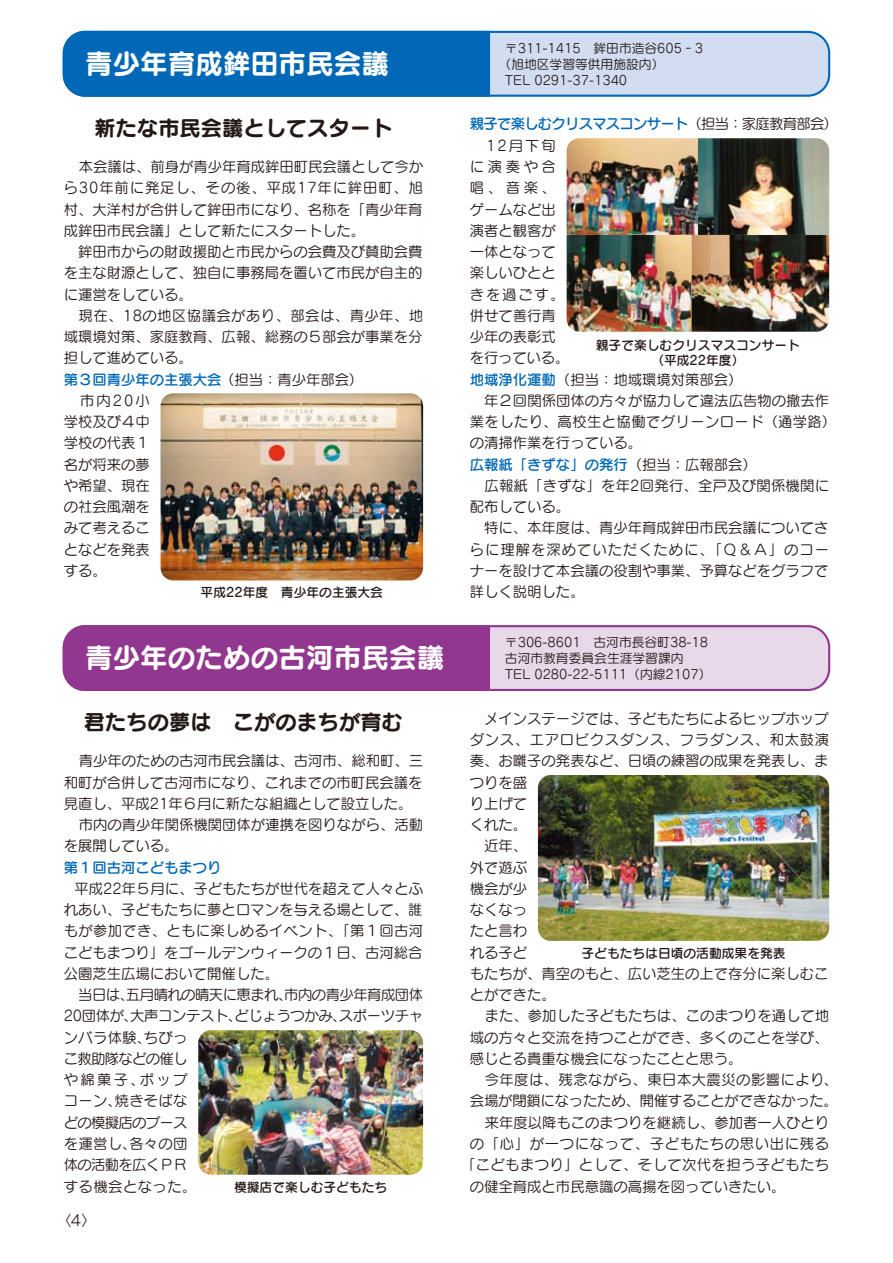
<style>
.page{position:relative;width:893px;height:1263px;background:#fff}
.page>*{position:absolute;margin:0;border:0;box-sizing:border-box;transform-origin:0 0}
.t1{font:27.6px "Seurat CID B";color:#fff}
.t2{font:21.3px "Seurat CID B";color:#221815}
.t3{font:15px "Rodin CID M";color:#221815}
.t4{font:14.4px/21.3px "Seurat CID M";color:#221815}
.t5{font:14.4px/21.3px "Seurat CID M";letter-spacing:-.025em;color:#221815}
.t6{font:14.4px "Seurat CID DB";color:#0068b6}
.t7{font:14.4px "Seurat CID M";letter-spacing:.045em;color:#221815}
.t8{font:14.4px "Seurat CID DB";letter-spacing:-.05em;color:#0068b6}
.t9{font:14.4px "Seurat CID M";letter-spacing:.025em;color:#221815}
.t10{font:14.4px "Seurat CID M";letter-spacing:.03em;color:#221815}
.t11{font:12.75px/15.9px "Seurat CID M";color:#221815}
.t12{font:12.75px/14.9px "Seurat CID DB";color:#221815;text-align:center}
.s1{font-family:"Seurat CID M";color:#221815}
.s2{font-family:"Seurat CID DB";color:#0068b6}
</style>
<div class="page">
<div style="left:64px;top:32px;width:765px;height:64px;background:#d3ddf1;border-radius:21px"></div>
<div style="left:63px;top:31px;width:767px;height:66px;border:2px solid #0068b6;border-radius:21px"></div>
<div style="left:62px;top:30px;width:429px;height:67px;background:#0068b6"></div>
<div style="left:64px;top:626px;width:765px;height:64px;background:#e7d9ea;border-radius:21px"></div>
<div style="left:63px;top:625px;width:767px;height:66px;border:2px solid #92378f;border-radius:21px"></div>
<div style="left:62px;top:625px;width:429px;height:67px;background:#92378f"></div>
<img style="left:161px;top:393px;width:262px;height:187px;border-radius:13px">
<img style="left:198px;top:1030px;width:225px;height:145px;border-radius:13px">
<img style="left:567px;top:138px;width:262px;height:194px">
<img style="left:538px;top:775px;width:291px;height:166px;border-radius:13px">
<h1 class="t1" style="left:85px;top:45px;width:306px">青少年育成鉾田市民会議</h1>
<h2 class="t2" style="left:95px;top:113px;width:299px">新たな市民会議としてスタート</h2>
<p class="t4" style="left:64px;top:155px;width:361px;text-indent:15px">本会議は、前身が青少年育成鉾田町民会議として今から30年前に発足し、その後、平成17年に鉾田町、旭村、大洋村が合併して鉾田市になり、名称を「青少年育成鉾田市民会議」として新たにスタートした。<br>　鉾田市からの財政援助と市民からの会費及び賛助会費を主な財源として、独自に事務局を置いて市民が自主的に運営をしている。<br>　現在、18の地区協議会があり、部会は、青少年、地域環境対策、家庭教育、広報、総務の５部会が事業を分担して進めている。</p>
<p class="t6" style="left:64px;top:370px;width:301px">第３回青少年の主張大会<span class="s1">（担当：青少年部会）</span></p>
<p class="t4" style="left:64px;top:389px;width:88px;text-align:justify">　市内20小学校及び４中学校の代表１名が将来の夢や希望、現在の社会風潮をみて考えることなどを発表する。</p>
<p class="t12" style="left:201px;top:585px;width:184px">平成22年度　青少年の主張大会</p>
<h1 class="t1" style="left:85px;top:639px;width:361px">青少年のための古河市民会議</h1>
<h2 class="t2" style="left:84px;top:707px;width:320px">君たちの夢は　こがのまちが育む</h2>
<p class="t4" style="left:79px;top:750px;width:346px">青少年のための古河市民会議は、古河市、総和町、三</p>
<p class="t4" style="left:64px;top:771px;width:360px">和町が合併して古河市になり、これまでの市町民会議を</p>
<p class="t4" style="left:64px;top:792px;width:350px">見直し、平成21年６月に新たな組織として設立した。</p>
<p class="t4" style="left:79px;top:813px;width:346px">市内の青少年関係機関団体が連携を図りながら、活動</p>
<p class="t4" style="left:64px;top:835px;width:116px">を展開している。</p>
<p class="t6" style="left:64px;top:858px;width:159px">第１回古河こどもまつり</p>
<p class="t4" style="left:64px;top:877px;width:361px;text-align:justify;text-indent:11px">平成22年５月に、子どもたちが世代を超えて人々とふれあい、子どもたちに夢とロマンを与える場として、誰もが参加でき、ともに楽しめるイベント、「第１回古河こどもまつり」をゴールデンウィークの１日、古河総合公園芝生広場において開催した。</p>
<p class="t5" style="left:64px;top:983px;width:361px;text-indent:15px">当日は、五月晴れの晴天に恵まれ、市内の青少年育成団体<br>20団体が、大声コンテスト、どじょうつかみ、スポーツチャンバラ体験、ちびっ<br>こ救助隊などの催し<br>や綿菓子、ポップ<br>コーン、焼きそばな<br>どの模擬店のブース<br>を運営し、各々の団<br>体の活動を広くＰＲ<br>する機会となった。</p>
<p class="t12" style="left:234px;top:1179px;width:155px">模擬店で楽しむ子どもたち</p>
<p class="t3" style="left:57px;top:1211px;width:41px">〈4〉</p>
<p class="t11" style="left:505px;top:39px;width:212px">〒311-1415　鉾田市造谷605‐3　</p>
<p class="t11" style="left:499px;top:55px;width:167px">（旭地区学習等供用施設内）</p>
<p class="t11" style="left:505px;top:71px;width:124px">TEL 0291-37-1340</p>
<p class="t8" style="left:470px;top:115px;width:369px">親子で楽しむクリスマスコンサート<span class="s1">（担当：家庭教育部会）</span></p>
<p class="t4" style="left:470px;top:134px;width:368px">　12月下旬<br>に演奏や合<br>唱、音楽、<br>ゲームなど出<br>演者と観客が<br>一体となって<br>楽しいひとと<br>きを過ごす。<br>併せて善行青<br>少年の表彰式<br>を行っている。<br><span class="s2">地域浄化運動</span>（担当：地域環境対策部会）<br>　年２回関係団体の方々が協力して違法広告物の撤去作業をしたり、高校生と協働でグリーンロード（通学路）の清掃作業を行っている。</p>
<p class="t6" style="left:470px;top:455px;width:289px">広報紙「きずな」の発行<span class="s1">（担当：広報部会）</span></p>
<p class="t4" style="left:470px;top:474px;width:361px">　広報紙「きずな」を年2回発行、全戸及び関係機関に配布している。<br>　特に、本年度は、青少年育成鉾田市民会議についてさらに理解を深めていただくために、「Ｑ＆Ａ」のコーナーを設けて本会議の役割や事業、予算などをグラフで詳しく説明した。</p>
<p class="t12" style="left:596px;top:337px;width:206px">親子で楽しむクリスマスコンサート（平成22年度）</p>
<p class="t11" style="left:505px;top:634px;width:208px">〒306-8601　古河市長谷町38-18古河市教育委員会生涯学習課内<br>TEL 0280-22-5111（内線2107）</p>
<p class="t4" style="left:470px;top:707px;width:360px">　メインステージでは、子どもたちによるヒップホップ</p>
<p class="t7" style="left:470px;top:730px;width:361px">ダンス、エアロビクスダンス、フラダンス、和太鼓演</p>
<p class="t4" style="left:470px;top:750px;width:360px">奏、お囃子の発表など、日頃の練習の成果を発表し、ま</p>
<p class="t4" style="left:470px;top:771px;width:59px">つりを盛</p>
<p class="t4" style="left:470px;top:792px;width:59px">り上げて</p>
<p class="t4" style="left:470px;top:813px;width:59px">くれた。</p>
<p class="t4" style="left:484px;top:835px;width:45px">近年、</p>
<p class="t4" style="left:470px;top:856px;width:59px">外で遊ぶ</p>
<p class="t4" style="left:470px;top:877px;width:59px">機会が少</p>
<p class="t4" style="left:470px;top:898px;width:59px">なくなっ</p>
<p class="t4" style="left:470px;top:920px;width:59px">たと言わ</p>
<p class="t4" style="left:470px;top:941px;width:59px">れる子ど</p>
<p class="t4" style="left:470px;top:962px;width:360px">もたちが、青空のもと、広い芝生の上で存分に楽しむこ</p>
<p class="t4" style="left:470px;top:983px;width:88px">とができた。</p>
<p class="t4" style="left:485px;top:1005px;width:346px">また、参加した子どもたちは、このまつりを通して地</p>
<p class="t4" style="left:470px;top:1026px;width:360px">域の方々と交流を持つことができ、多くのことを学び、</p>
<p class="t4" style="left:470px;top:1047px;width:274px">感じとる貴重な機会になったことと思う。</p>
<p class="t10" style="left:485px;top:1070px;width:355px">今年度は、残念ながら、東日本大震災の影響により、</p>
<p class="t4" style="left:470px;top:1090px;width:369px">会場が閉鎖になったため、開催することができなかった。</p>
<p class="t4" style="left:485px;top:1111px;width:346px">来年度以降もこのまつりを継続し、参加者一人ひとり</p>
<p class="t7" style="left:470px;top:1134px;width:361px">の「心」が一つになって、子どもたちの思い出に残る</p>
<p class="t9" style="left:461px;top:1155px;width:369px">「こどもまつり」として、そして次代を担う子どもたち</p>
<p class="t4" style="left:470px;top:1175px;width:317px">の健全育成と市民意識の高揚を図っていきたい。</p>
<p class="t12" style="left:581px;top:945px;width:206px">子どもたちは日頃の活動成果を発表</p>
</div>
